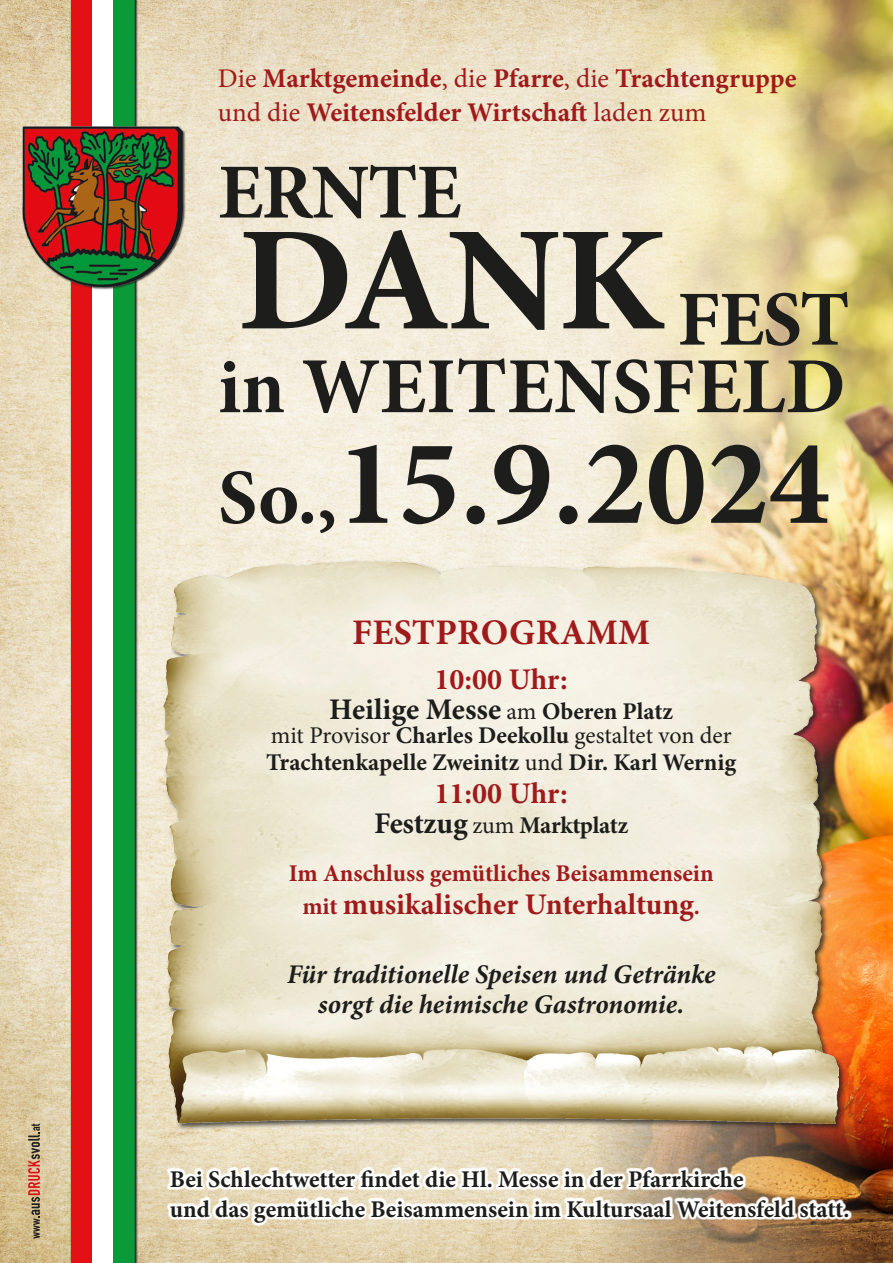
<style>
.page{position:relative;width:893px;height:1263px;background:#fff}
.page>*{position:absolute;margin:0;border:0;box-sizing:border-box;transform-origin:0 0}
.t1{font:700 123px "Minion Pro";color:#1d1d1b}
.t2{font:700 79.5px "Minion Pro";color:#1d1d1b}
.t3{font:700 78px "Minion Pro";letter-spacing:-.02em;color:#1d1d1b}
.t4{font:700 36px "Minion Pro";letter-spacing:.01em;color:#9f1a1b}
.t5{font:700 30px "Minion Pro";color:#9f1a1b}
.t6{font:700 30px "Minion Pro";color:#1d1d1b}
.t7{font:700 27px "Minion Pro";letter-spacing:-.005em;color:#9f1a1b}
.t8{font:italic 700 27px "Minion Pro";letter-spacing:-.005em;color:#1d1d1b}
.t9{font:700 24px "Minion Pro";color:#1d1d1b}
.t10{font:24px "Minion Pro";letter-spacing:-.005em;color:#1d1d1b}
.t11{font:700 24px "Minion Pro";color:#9f1a1b}
.s1{font-weight:400}
.s2{font-size:78px}
.s3{font-weight:400;font-size:24px}
.s4{font-size:24px}
.s5{font-weight:700}
.s6{font-size:30px}
</style>
<div class="page">
<img style="left:0;top:0;width:438px;height:1263px">
<img style="left:438px;top:0;width:455px;height:1263px">
<svg style="left:242px;top:230px;width:422px;height:100px;background:#a19c90"></svg>
<svg style="left:70px;top:0;width:68px;height:1263px;background:#8f8979"></svg>
<svg style="left:112px;top:0;width:23px;height:1263px;background:#159c41"></svg>
<div style="left:71px;top:0;width:21px;height:1263px;background:#e31114"></div>
<div style="left:92px;top:0;width:20px;height:1263px;background:#fff"></div>
<img style="left:17px;top:121px;width:170px;height:170px">
<div style="left:163px;top:560px;width:683px;height:571px;background:#1d1d1b;opacity:.75"></div>
<img style="left:164px;top:561px;width:675px;height:563px">
<svg style="left:28px;top:1124px;width:12px;height:115px"></svg>
<svg style="left:167px;top:1166px;width:685px;height:60px"></svg>
<p class="t7" style="left:218px;top:59px;width:580px"><span class="s1">Die</span> Marktgemeinde<span class="s1">, die</span> Pfarre<span class="s1">, die</span> Trachtengruppe</p>
<p class="t7" style="left:218px;top:94px;width:490px"><span class="s1">und die</span> Weitensfelder Wirtschaft <span class="s1">laden zum</span></p>
<p class="t3" style="left:218px;top:138px;width:245px">ERNTE</p>
<p class="t3" style="left:677px;top:265px;width:174px">FEST</p>
<p class="t2" style="left:218px;top:331px;width:629px"><span class="s2">in</span> WEITENSFELD</p>
<p class="t1" style="left:218px;top:397px;width:614px"><span class="s2">So.,</span>15.9.2024</p>
<p class="t4" style="left:352px;top:607px;width:300px">FESTPROGRAMM</p>
<p class="t5" style="left:435px;top:658px;width:135px">10:00 Uhr:</p>
<p class="t6" style="left:329px;top:688px;width:345px">Heilige Messe <span class="s3">am</span> <span class="s4">Oberen Platz</span></p>
<p class="t10" style="left:271px;top:719px;width:462px">mit Provisor <span class="s5">Charles Deekollu</span> gestaltet von der</p>
<p class="t9" style="left:266px;top:745px;width:472px">Trachtenkapelle Zweinitz <span class="s1">und</span> Dir. Karl Wernig</p>
<p class="t5" style="left:435px;top:772px;width:135px">11:00 Uhr:</p>
<p class="t9" style="left:374px;top:808px;width:256px"><span class="s6">Festzug</span> <span class="s1">zum</span> Marktplatz</p>
<p class="t11" style="left:289px;top:857px;width:426px">Im Anschluss gemütliches Beisammensein</p>
<p class="t5" style="left:302px;top:883px;width:399px"><span class="s4">mit</span> musikalischer Unterhaltung<span class="s4">.</span></p>
<p class="t8" style="left:287px;top:955px;width:430px">Für traditionelle Speisen und Getränke</p>
<p class="t8" style="left:318px;top:985px;width:368px">sorgt die heimische Gastronomie.</p>
<p class="t9" style="left:170px;top:1162px;width:575px">Bei Schlechtwetter findet die Hl. Messe in der Pfarrkirche</p>
<p class="t9" style="left:170px;top:1192px;width:681px">und das gemütliche Beisammensein im Kultursaal Weitensfeld statt.</p>
</div>
